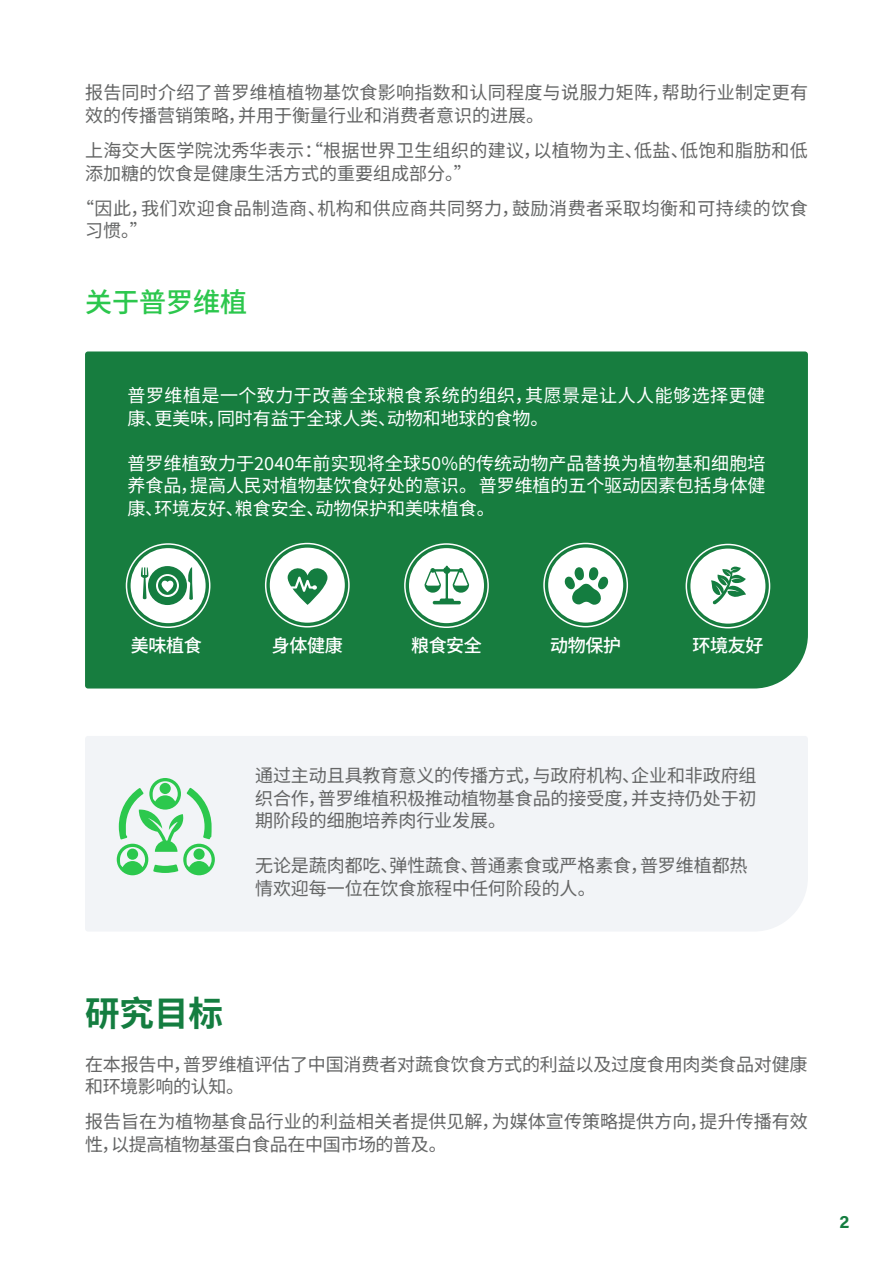
<style>
.page{position:relative;width:893px;height:1263px;background:#fff}
.page>*{position:absolute;margin:0;border:0;box-sizing:border-box;transform-origin:0 0}
.t1{font:100 34.5px "Noto Sans SC";color:#147d40}
.t2{font:100 27px "Noto Sans SC";color:#2cc74d}
.t3{font:100 18px/22.5px "Noto Sans SC";color:#656666}
.t4{font:100 18px/22.5px "Noto Sans SC";letter-spacing:-.005em;color:#fff;text-align:justify}
.t5{font:100 18px/22.5px "Noto Sans SC";letter-spacing:.025em;color:#fff}
.t6{font:100 18px/22.5px "Noto Sans SC";letter-spacing:.03em;color:#656666}
.t7{font:700 18px "Acumin Pro";color:#147d40}
</style>
<div class="page">
<div style="left:85px;top:736px;width:723px;height:195px;background:#f2f4f7"></div>
<div style="left:85px;top:351px;width:723px;height:337px;background:#177d3f"></div>
<div style="left:131px;top:548px;width:75px;height:75px;background:#fff;border-radius:50%"></div>
<svg style="left:140px;top:566px;width:53px;height:39px"></svg>
<div style="left:126px;top:543px;width:84px;height:85px;border:2px solid #fff;border-radius:50%"></div>
<div style="left:270px;top:548px;width:75px;height:75px;background:#fff;border-radius:50%"></div>
<svg style="left:288px;top:568px;width:39px;height:37px"></svg>
<div style="left:265px;top:543px;width:85px;height:84px;border:2px solid #fff;border-radius:50%"></div>
<div style="left:409px;top:548px;width:75px;height:75px;background:#fff;border-radius:50%"></div>
<svg style="left:424px;top:566px;width:45px;height:38px"></svg>
<div style="left:404px;top:543px;width:85px;height:85px;border:2px solid #fff;border-radius:50%"></div>
<div style="left:548px;top:548px;width:75px;height:75px;background:#fff;border-radius:50%"></div>
<svg style="left:565px;top:567px;width:43px;height:38px"></svg>
<div style="left:543px;top:543px;width:85px;height:84px;border:2px solid #fff;border-radius:50%"></div>
<div style="left:690px;top:549px;width:75px;height:75px;background:#fff;border-radius:50%"></div>
<svg style="left:711px;top:566px;width:35px;height:39px"></svg>
<div style="left:686px;top:544px;width:84px;height:84px;border:2px solid #fff;border-radius:50%"></div>
<svg style="left:117px;top:778px;width:98px;height:97px"></svg>
<p class="t3" style="left:85px;top:82px;width:724px">报告同时介绍了普罗维植植物基饮食影响指数和认同程度与说服力矩阵，帮助行业制定更有效的传播营销策略，并用于衡量行业和消费者意识的进展。</p>
<p class="t3" style="left:85px;top:140px;width:724px">上海交大医学院沈秀华表示：“根据世界卫生组织的建议，以植物为主、低盐、低饱和脂肪和低添加糖的饮食是健康生活方式的重要组成部分。”</p>
<p class="t6" style="left:85px;top:197px;width:724px;text-indent:-9px">“因此，我们欢迎食品制造商、机构和供应商共同努力，鼓励消费者采取均衡和可持续的饮食习惯。”</p>
<h2 class="t2" style="left:85px;top:287px;width:163px">关于普罗维植</h2>
<p class="t5" style="left:128px;top:385px;width:639px">普罗维植是一个致力于改善全球粮食系统的组织，其愿景是让人人能够选择更健康、更美味，同时有益于全球人类、动物和地球的食物。</p>
<p class="t4" style="left:128px;top:452px;width:639px">普罗维植致力于2040年前实现将全球50%的传统动物产品替换为植物基和细胞培养食品，提高人民对植物基饮食好处的意识。 普罗维植的五个驱动因素包括身体健康、环境友好、粮食安全、动物保护和美味植食。</p>
<p class="t4" style="left:131px;top:635px;width:72px">美味植食</p>
<p class="t4" style="left:272px;top:635px;width:72px">身体健康</p>
<p class="t4" style="left:411px;top:635px;width:72px">粮食安全</p>
<p class="t4" style="left:550px;top:635px;width:72px">动物保护</p>
<p class="t4" style="left:692px;top:635px;width:72px">环境友好</p>
<p class="t3" style="left:255px;top:765px;width:503px;text-align:justify">通过主动且具教育意义的传播方式，与政府机构、企业和非政府组织合作，普罗维植积极推动植物基食品的接受度，并支持仍处于初期阶段的细胞培养肉行业发展。</p>
<p class="t3" style="left:255px;top:855px;width:494px">无论是蔬肉都吃、弹性蔬食、普通素食或严格素食，普罗维植都热情欢迎每一位在饮食旅程中任何阶段的人。</p>
<h1 class="t1" style="left:85px;top:993px;width:139px">研究目标</h1>
<p class="t3" style="left:85px;top:1053px;width:724px">在本报告中，普罗维植评估了中国消费者对蔬食饮食方式的利益以及过度食用肉类食品对健康和环境影响的认知。</p>
<p class="t3" style="left:85px;top:1111px;width:724px">报告旨在为植物基食品行业的利益相关者提供见解，为媒体宣传策略提供方向，提升传播有效性，以提高植物基蛋白食品在中国市场的普及。</p>
<p class="t7" style="left:839px;top:1214px;width:11px">2</p>
</div>
